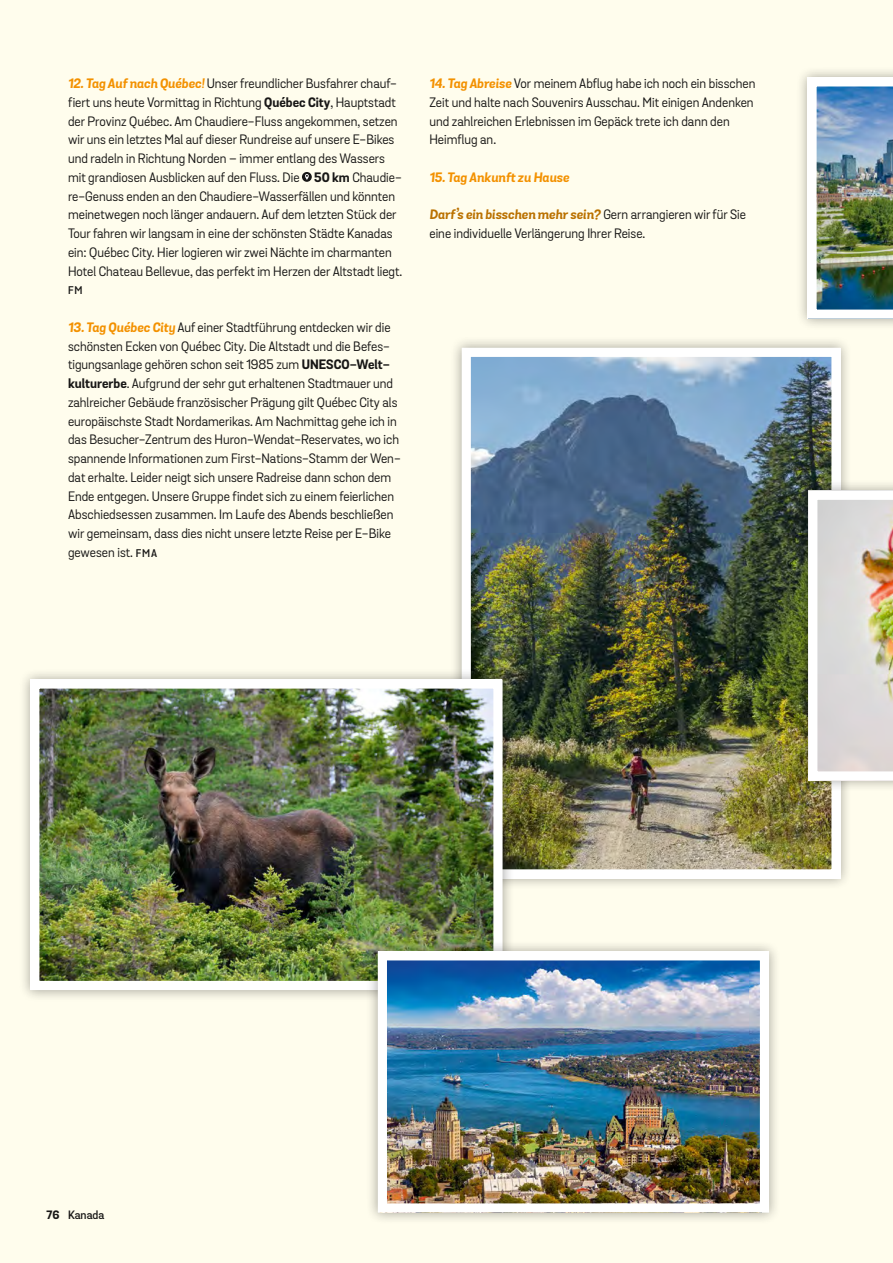
<style>
.page{position:relative;width:893px;height:1263px;background:#fffded}
.page>*{position:absolute;margin:0;border:0;box-sizing:border-box;transform-origin:0 0}
.t1{font:13.2px/18.8px "Grota Sans";color:#181716}
.t2{font:italic 700 13.2px "Grota Sans";color:#f39100}
.t3{font:600 11.7px "Grota Sans";color:#181716}
.t4{font:600 10.8px "Grota Sans";color:#181716}
.s1{font-weight:700;font-style:italic;color:#f39100}
.s2{font-weight:700}
.s3{font-weight:600;font-size:10.8px}
.s4{font-weight:700;font-style:italic;color:#ba7100}
</style>
<div class="page">
<svg style="left:302px;top:172px;width:10px;height:10px"></svg>
<svg style="left:305px;top:174px;width:4px;height:6px"></svg>
<div style="left:450px;top:336px;width:402px;height:554px;background:#181716;opacity:.4"></div>
<img style="left:472px;top:358px;width:359px;height:510px">
<div style="left:462px;top:348px;width:379px;height:530px;border:9px solid #fff"></div>
<div style="left:19px;top:668px;width:495px;height:333px;background:#181716;opacity:.4"></div>
<img style="left:40px;top:689px;width:453px;height:291px">
<div style="left:30px;top:679px;width:473px;height:311px;border:9px solid #fff"></div>
<div style="left:797px;top:479px;width:96px;height:313px;background:#181716;opacity:.4"></div>
<svg style="left:808px;top:491px;width:85px;height:290px;background:#ded8d0"></svg>
<div style="left:366px;top:940px;width:415px;height:284px;background:#181716;opacity:.4"></div>
<img style="left:388px;top:961px;width:371px;height:241px">
<div style="left:378px;top:951px;width:391px;height:261px;border:9px solid #fff"></div>
<div style="left:796px;top:66px;width:97px;height:264px;background:#181716;opacity:.4"></div>
<img style="left:807px;top:77px;width:86px;height:242px">
<p class="t1" style="left:68px;top:74px;width:336px"><span class="s1">12. Tag Auf nach Québec!</span> Unser freundlicher Busfahrer chauf&shy;fiert uns heute Vormittag in Richtung <span class="s2">Québec City</span>, Hauptstadt der Provinz Québec. Am Chaudiere-Fluss angekommen, setzen wir uns ein letztes Mal auf dieser Rundreise auf unsere E-Bikes und radeln in Richtung Norden – immer entlang des Wassers mit grandiosen Ausblicken auf den Fluss. Die <span class="s2">50 km</span> Chaudie&shy;re-Genuss enden an den Chaudiere-Wasserfällen und könnten meinetwegen noch länger andauern. Auf dem letzten Stück der Tour fahren wir langsam in eine der schönsten Städte Kanadas ein: Québec City. Hier logieren wir zwei Nächte im charmanten Hotel Chateau Bellevue, das perfekt im Herzen der Altstadt liegt.</p>
<p class="t4" style="left:68px;top:284px;width:16px">FM</p>
<p class="t1" style="left:68px;top:318px;width:334px"><span class="s1">13. Tag Québec City</span> Auf einer Stadtführung entdecken wir die schönsten Ecken von Québec City. Die Altstadt und die Befes&shy;tigungsanlage gehören schon seit 1985 zum <span class="s2">UNESCO-Welt&shy;kulturerbe</span>. Aufgrund der sehr gut erhaltenen Stadtmauer und zahlreicher Gebäude französischer Prägung gilt Québec City als europäischste Stadt Nordamerikas. Am Nachmittag gehe ich in das Besucher-Zentrum des Huron-Wendat-Reservates, wo ich spannende Informationen zum First-Nations-Stamm der Wen&shy;dat erhalte. Leider neigt sich unsere Radreise dann schon dem Ende entgegen. Unsere Gruppe findet sich zu einem feierlichen Abschiedsessen zusammen. Im Laufe des Abends beschließen wir gemeinsam, dass dies nicht unsere letzte Reise per E-Bike gewesen ist. <span class="s3">FMA</span></p>
<p class="t1" style="left:429px;top:74px;width:327px"><span class="s1">14. Tag Abreise</span> Vor meinem Abflug habe ich noch ein bisschen Zeit und halte nach Souvenirs Ausschau. Mit einigen Andenken und zahlreichen Erlebnissen im Gepäck trete ich dann den Heimflug an.</p>
<p class="t2" style="left:429px;top:169px;width:141px">15. Tag Ankunft zu Hause</p>
<p class="t1" style="left:429px;top:206px;width:318px"><span class="s4">Darf’s ein bisschen mehr sein?</span> Gern arrangieren wir für Sie eine individuelle Verlängerung Ihrer Reise.</p>
<p class="t3" style="left:47px;top:1207px;width:59px"><span class="s2">76</span> Kanada</p>
</div>
